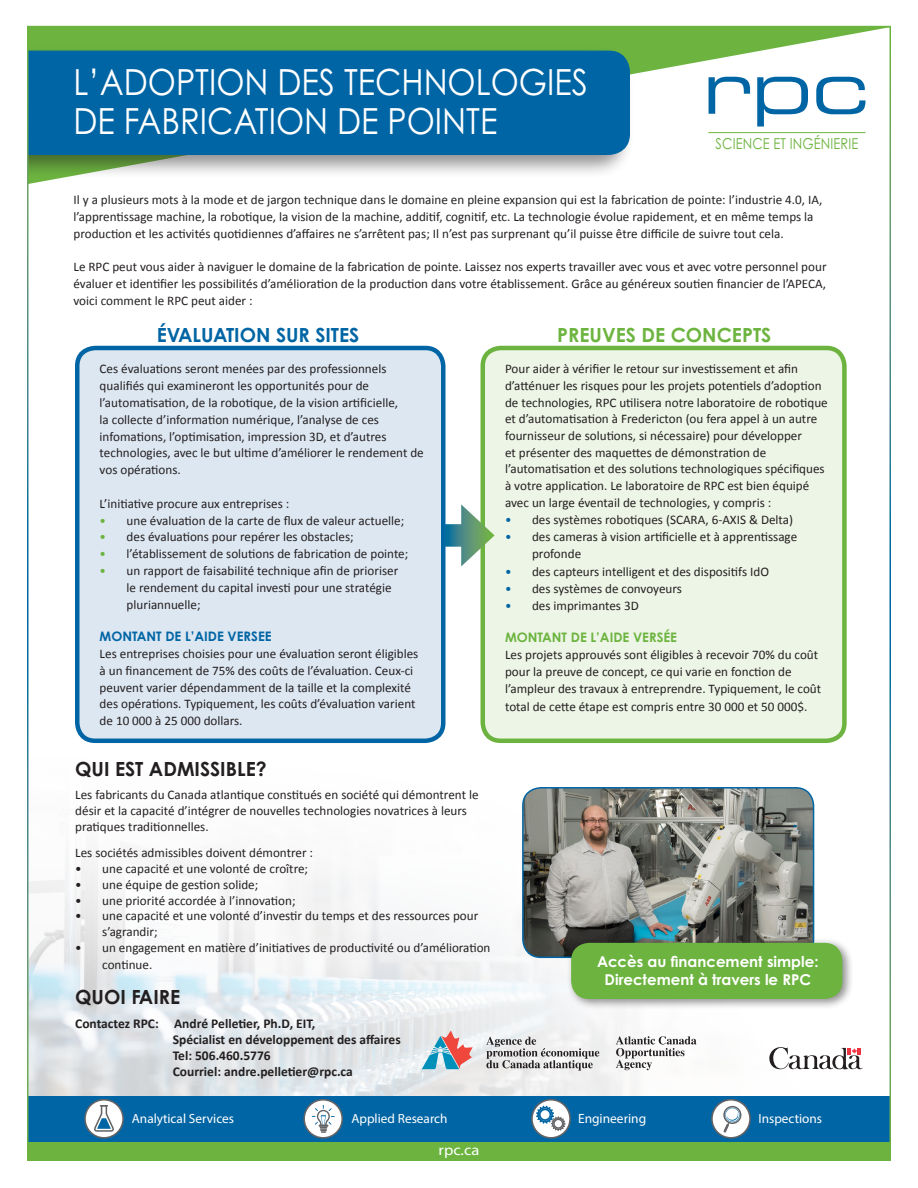
<style>
.page{position:relative;width:918px;height:1188px;background:#fff}
.page>*{position:absolute;margin:0;border:0;box-sizing:border-box;transform-origin:0 0}
.t1{font:36px "Century Gothic Pro";color:#fff;scale:.9 1}
.t2{font:700 19.5px "Century Gothic Pro";color:#231f20}
.t3{font:700 19.5px "Century Gothic Pro";color:#0065a4}
.t4{font:700 19.5px "Century Gothic Pro";color:#6cb43f}
.t5{font:15.15px "Century Gothic Pro";letter-spacing:.01em;color:#6cb43f;scale:.85 1}
.t6{font:700 15px/18px "Century Gothic Pro";color:#fff;text-align:center}
.t7{font:15px "Myriad Pro";color:#fff;scale:1.1 1}
.t8{font:700 13.5px "Calibri";color:#231f20}
.t9{font:13.5px "Myriad Pro";color:#fff}
.t10{font:13.35px "Myriad Pro";color:#fff}
.t11{font:13.2px/16.8px "Calibri";color:#231f20}
.t12{font:700 13.2px "Century Gothic Pro";color:#0065a4}
.t13{font:700 13.2px "Century Gothic Pro";color:#6cb43f}
.s1{color:#6cb43f}
.s2{color:#0065a4}
</style>
<div class="page">
<img style="left:30px;top:710px;width:785px;height:386px">
<div style="left:27px;top:1139px;width:864px;height:22px;background:#6cb43f"></div>
<div style="left:77px;top:348px;width:366px;height:393px;background:#dde7f2;border-radius:18px"></div>
<div style="left:75px;top:346px;width:371px;height:397px;border:4px solid #0065a4;border-radius:18px"></div>
<div style="left:483px;top:348px;width:361px;height:393px;background:#edf5e6;border-radius:18px"></div>
<div style="left:481px;top:346px;width:366px;height:397px;border:4px solid #6cb43f;border-radius:18px"></div>
<img style="left:523px;top:788px;width:291px;height:169px">
<div style="left:522px;top:787px;width:292px;height:171px;border:2px solid #0065a4;border-radius:18px"></div>
<svg style="left:30px;top:29px;width:850px;height:155px"></svg>
<div style="left:27px;top:44px;width:608px;height:135px;background:#231f20;opacity:.5"></div>
<div style="left:30px;top:51px;width:600px;height:104px;background:#0065a4"></div>
<div style="left:28px;top:1096px;width:863px;height:45px;background:#0065a4"></div>
<div style="left:712px;top:1100px;width:38px;height:38px;background:#fff;border-radius:50%"></div>
<div style="left:711px;top:1099px;width:40px;height:40px;border:2px solid #636366;border-radius:50%"></div>
<svg style="left:723px;top:1106px;width:18px;height:27px"></svg>
<div style="left:85px;top:1100px;width:38px;height:38px;background:#fff;border-radius:50%"></div>
<div style="left:84px;top:1099px;width:40px;height:40px;border:2px solid #636366;border-radius:50%"></div>
<svg style="left:94px;top:1105px;width:20px;height:27px"></svg>
<svg style="left:304px;top:1100px;width:38px;height:38px"></svg>
<div style="left:303px;top:1099px;width:40px;height:40px;border:2px solid #636366;border-radius:50%"></div>
<svg style="left:312px;top:1105px;width:23px;height:28px"></svg>
<svg style="left:532px;top:1100px;width:38px;height:38px"></svg>
<div style="left:531px;top:1099px;width:40px;height:40px;border:2px solid #636366;border-radius:50%"></div>
<svg style="left:536px;top:1106px;width:30px;height:25px"></svg>
<div style="left:553px;top:1118px;width:11px;height:11px;border:1px solid #636366;border-radius:50%"></div>
<svg style="left:443px;top:524px;width:18px;height:23px"></svg>
<svg style="left:461px;top:504px;width:34px;height:62px"></svg>
<div style="left:566px;top:938px;width:288px;height:73px;background:#231f20;opacity:.5"></div>
<div style="left:571px;top:943px;width:271px;height:56px;background:#6cb43f;border-radius:18px"></div>
<svg style="left:422px;top:1031px;width:51px;height:38px;background:#b6b1b9"></svg>
<svg style="left:616px;top:1036px;width:81px;height:34px"></svg>
<svg style="left:486px;top:1037px;width:113px;height:34px"></svg>
<svg style="left:769px;top:1042px;width:93px;height:29px"></svg>
<svg style="left:709px;top:77px;width:157px;height:50px"></svg>
<hr style="left:708px;top:132px;width:158px;height:1px;background:#6cb43f">
<p class="t1" style="left:73px;top:60px;width:573px">L’ADOPTION DES TECHNOLOGIES</p>
<p class="t1" style="left:73px;top:99px;width:473px">DE FABRICATION DE POINTE</p>
<p class="t5" style="left:716px;top:134px;width:169px">SCIENCE ET INGÉNIERIE</p>
<p class="t11" style="left:74px;top:191px;width:750px">Il y a plusieurs mots à la mode et de jargon technique dans le domaine en pleine expansion qui est la fabrication de pointe: l’industrie 4.0, IA, l’apprentissage machine, la robotique, la vision de la machine, additif, cognitif, etc. La technologie évolue rapidement, et en même temps la production et les activités quotidiennes d’affaires ne s’arrêtent pas; Il n’est pas surprenant qu’il puisse être difficile de suivre tout cela.</p>
<p class="t11" style="left:74px;top:258px;width:755px;text-align:justify">Le RPC peut vous aider à naviguer le domaine de la fabrication de pointe. Laissez nos experts travailler avec vous et avec votre personnel pour évaluer et identifier les possibilités d’amélioration de la production dans votre établissement. Grâce au généreux soutien financier de l’APECA, voici comment le RPC peut aider :</p>
<p class="t3" style="left:157px;top:323px;width:204px">ÉVALUATION SUR SITES</p>
<p class="t11" style="left:100px;top:360px;width:326px">Ces évaluations seront menées par des professionnels qualifiés qui examineront les opportunités pour de l’automatisation, de la robotique, de la vision artificielle,<br>la collecte d’information numérique, l’analyse de ces infomations, l’optimisation, impression 3D, et d’autres technologies, avec le but ultime d’améliorer le rendement de vos opérations.</p>
<p class="t11" style="left:100px;top:495px;width:191px">L’initiative procure aux entreprises :</p>
<p class="t11" style="left:100px;top:512px;width:306px"><span class="s1">•</span> une évaluation de la carte de flux de valeur actuelle;</p>
<p class="t11" style="left:100px;top:528px;width:256px"><span class="s1">•</span> des évaluations pour repérer les obstacles;</p>
<p class="t11" style="left:100px;top:545px;width:310px"><span class="s1">•</span> l’établissement de solutions de fabrication de pointe;</p>
<p class="t11" style="left:100px;top:562px;width:300px"><span class="s1">•</span> un rapport de faisabilité technique afin de prioriser</p>
<p class="t11" style="left:127px;top:579px;width:267px">le rendement du capital investi pour une stratégie</p>
<p class="t11" style="left:127px;top:596px;width:75px">pluriannuelle;</p>
<p class="t12" style="left:100px;top:628px;width:174px">MONTANT DE L’AIDE VERSEE</p>
<p class="t11" style="left:100px;top:645px;width:320px">Les entreprises choisies pour une évaluation seront éligibles à un financement de 75% des coûts de l’évaluation. Ceux-ci peuvent varier dépendamment de la taille et la complexité des opérations. Typiquement, les coûts d’évaluation varient de 10 000 à 25 000 dollars.</p>
<p class="t4" style="left:557px;top:323px;width:216px">PREUVES DE CONCEPTS</p>
<p class="t11" style="left:505px;top:360px;width:324px">Pour aider à vérifier le retour sur investissement et afin d’atténuer les risques pour les projets potentiels d’adoption de technologies, RPC utilisera notre laboratoire de robotique et d’automatisation à Fredericton (ou fera appel à un autre fournisseur de solutions, si nécessaire) pour développer<br>et présenter des maquettes de démonstration de l’automatisation et des solutions technologiques spécifiques à votre application. Le laboratoire de RPC est bien équipé avec un large éventail de technologies, y compris :</p>
<p class="t11" style="left:505px;top:511px;width:290px"><span class="s2">•</span> des systèmes robotiques (SCARA, 6-AXIS &amp; Delta)</p>
<p class="t11" style="left:532px;top:528px;width:267px;line-height:17.2px;text-indent:-27px"><span class="s2">•</span> des cameras à vision artificielle et à apprentissage profonde</p>
<p class="t11" style="left:505px;top:563px;width:266px"><span class="s2">•</span> des capteurs intelligent et des dispositifs IdO</p>
<p class="t11" style="left:505px;top:580px;width:178px"><span class="s2">•</span> des systèmes de convoyeurs</p>
<p class="t11" style="left:505px;top:597px;width:135px"><span class="s2">•</span> des imprimantes 3D</p>
<p class="t13" style="left:505px;top:629px;width:174px">MONTANT DE L’AIDE VERSÉE</p>
<p class="t11" style="left:505px;top:646px;width:318px;line-height:17.2px">Les projets approuvés sont éligibles à recevoir 70% du coût pour la preuve de concept, ce qui varie en fonction de l’ampleur des travaux à entreprendre. Typiquement, le coût total de cette étape est compris entre 30 000 et 50 000$.</p>
<p class="t2" style="left:75px;top:757px;width:193px">QUI EST ADMISSIBLE?</p>
<p class="t11" style="left:75px;top:787px;width:405px;line-height:15.8px">Les fabricants du Canada atlantique constitués en société qui démontrent le désir et la capacité d’intégrer de nouvelles technologies novatrices à leurs pratiques traditionnelles.</p>
<p class="t11" style="left:75px;top:844px;width:239px">Les sociétés admissibles doivent démontrer :</p>
<p class="t11" style="left:75px;top:860px;width:234px">• une capacité et une volonté de croître;</p>
<p class="t11" style="left:75px;top:876px;width:185px">• une équipe de gestion solide;</p>
<p class="t11" style="left:75px;top:891px;width:222px">• une priorité accordée à l’innovation;</p>
<p class="t11" style="left:102px;top:908px;width:378px;line-height:15.8px;text-indent:-27px">• une capacité et une volonté d’investir du temps et des ressources pour s’agrandir;</p>
<p class="t11" style="left:102px;top:938px;width:390px;text-indent:-27px">• un engagement en matière d’initiatives de productivité ou d’amélioration continue.</p>
<p class="t6" style="left:597px;top:952px;width:223px">Accès au financement simple:<br>Directement à travers le RPC</p>
<p class="t2" style="left:75px;top:985px;width:107px">QUOI FAIRE</p>
<p class="t8" style="left:75px;top:1014px;width:242px">Contactez RPC: André Pelletier, Ph.D, EIT,</p>
<p class="t8" style="left:173px;top:1030px;width:230px">Spécialist en développement des affaires</p>
<p class="t8" style="left:173px;top:1046px;width:100px">Tel: 506.460.5776</p>
<p class="t8" style="left:173px;top:1062px;width:182px">Courriel: andre.pelletier@rpc.ca</p>
<p class="t10" style="left:132px;top:1111px;width:104px">Analytical Services</p>
<p class="t10" style="left:351px;top:1111px;width:98px">Applied Research</p>
<p class="t9" style="left:578px;top:1111px;width:70px">Engineering</p>
<p class="t10" style="left:758px;top:1111px;width:65px">Inspections</p>
<p class="t7" style="left:439px;top:1141px;width:39px">rpc.ca</p>
</div>
